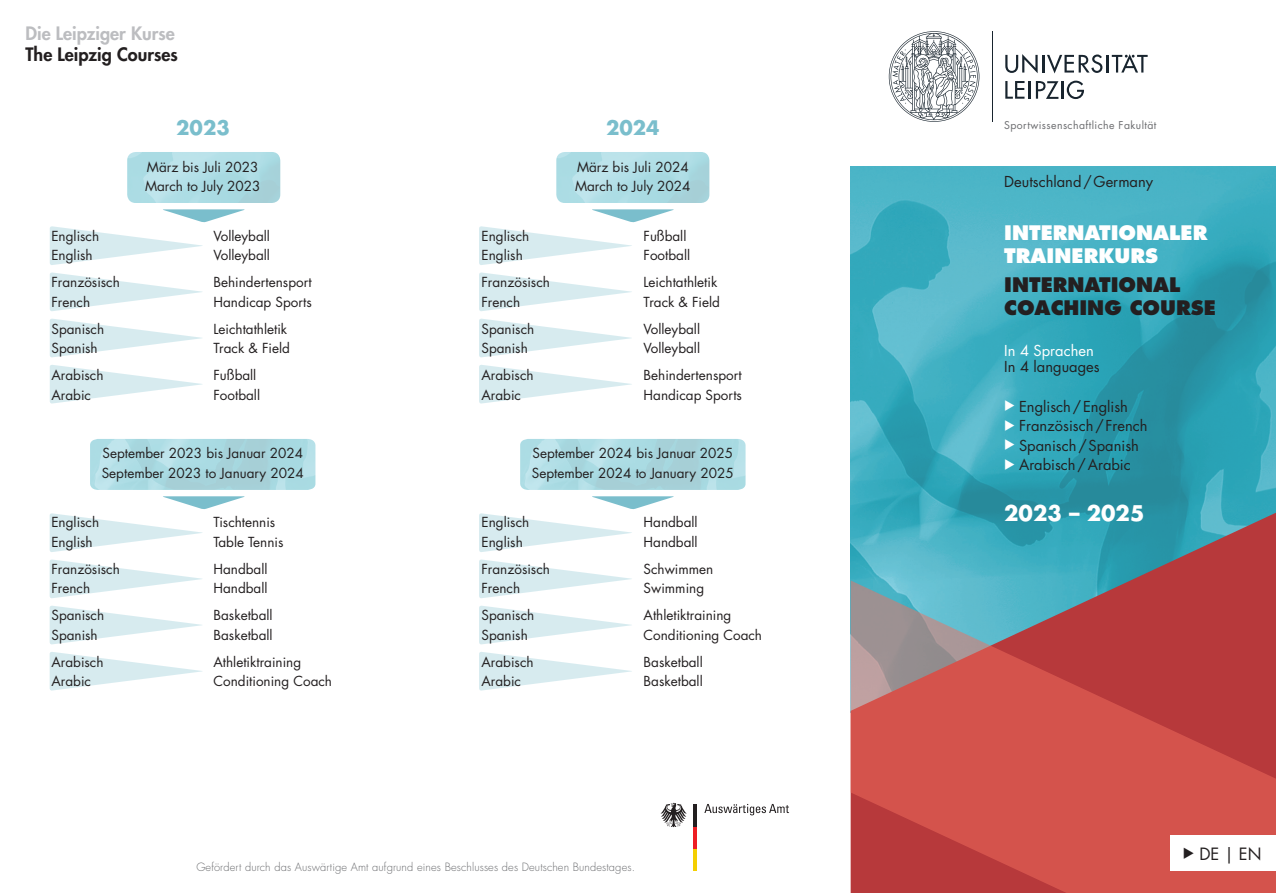
<style>
.page{position:relative;width:1276px;height:893px;background:#fff}
.page>*{position:absolute;margin:0;border:0;box-sizing:border-box;transform-origin:0 0}
.t1{font:700 21px "Futura Std";color:#fff}
.t2{font:800 19.5px/23.4px "Futura Std";color:#231f20}
.t3{font:800 19.5px/23.4px "Futura Std";color:#fff}
.t4{font:700 19.5px "Futura Std";color:#7abecc}
.t5{font:800 18px "Futura Std";color:#bcbdc0}
.t6{font:800 18px "Futura Std";color:#231f20}
.t7{font:16.5px "Futura Std";color:#231f20}
.t8{font:14.7px "Futura Std";color:#231f20}
.t9{font:14.7px "Futura Std";color:#fff}
.t10{font:13.5px/19.5px "Futura Std";color:#231f20}
.t11{font:300 11.1px "Futura Std";letter-spacing:.01em;color:#6c6d70}
.t12{font:10.5px "Futura Std";letter-spacing:.04em;color:#6c6d70}
.s1{color:#fff}
</style>
<div class="page">
<img style="left:850px;top:167px;width:426px;height:346px">
<svg style="left:889px;top:31px;width:90px;height:91px"></svg>
<svg style="left:1005px;top:54px;width:142px;height:19px"></svg>
<hr style="left:1028px;top:81px;width:3px;height:18px;background:#18242e">
<svg style="left:1005px;top:81px;width:19px;height:18px"></svg>
<svg style="left:1036px;top:81px;width:48px;height:18px"></svg>
<hr style="left:992px;top:31px;width:1px;height:91px;background:#18242e">
<img style="left:127px;top:152px;width:153px;height:51px">
<img style="left:90px;top:439px;width:225px;height:51px">
<svg style="left:50px;top:209px;width:195px;height:56px"></svg>
<svg style="left:50px;top:272px;width:152px;height:39px"></svg>
<svg style="left:50px;top:318px;width:152px;height:40px"></svg>
<svg style="left:50px;top:365px;width:152px;height:39px"></svg>
<img style="left:520px;top:439px;width:225px;height:51px">
<img style="left:556px;top:152px;width:153px;height:51px">
<svg style="left:479px;top:209px;width:195px;height:56px"></svg>
<svg style="left:479px;top:272px;width:153px;height:39px"></svg>
<svg style="left:479px;top:318px;width:152px;height:40px"></svg>
<svg style="left:479px;top:365px;width:153px;height:39px"></svg>
<svg style="left:479px;top:496px;width:195px;height:56px"></svg>
<svg style="left:50px;top:496px;width:195px;height:56px"></svg>
<svg style="left:479px;top:559px;width:153px;height:39px"></svg>
<svg style="left:50px;top:559px;width:152px;height:39px"></svg>
<svg style="left:479px;top:605px;width:153px;height:40px"></svg>
<svg style="left:50px;top:605px;width:152px;height:40px"></svg>
<svg style="left:479px;top:652px;width:153px;height:39px"></svg>
<svg style="left:50px;top:652px;width:152px;height:39px"></svg>
<svg style="left:660px;top:803px;width:26px;height:24px"></svg>
<hr style="left:693px;top:849px;width:4px;height:22px;background:#f4cf02">
<hr style="left:693px;top:826px;width:4px;height:23px;background:#ee1d23">
<hr style="left:693px;top:804px;width:4px;height:22px;background:#231f20">
<svg style="left:704px;top:804px;width:85px;height:11px"></svg>
<svg style="left:850px;top:513px;width:426px;height:67px;background:#5196a6"></svg>
<svg style="left:850px;top:580px;width:426px;height:313px;background:#bd5654"></svg>
<div style="left:1170px;top:835px;width:106px;height:36px;background:#fff"></div>
<h3 class="t5" style="left:26px;top:22px;width:151px">Die Leipziger Kurse</h3>
<h3 class="t6" style="left:26px;top:43px;width:154px">The Leipzig Courses</h3>
<h2 class="t4" style="left:176px;top:115px;width:55px">2023</h2>
<h2 class="t4" style="left:606px;top:115px;width:55px">2024</h2>
<p class="t10" style="left:145px;top:157px;width:117px">März bis Juli 2023<br>March to July 2023</p>
<p class="t10" style="left:51px;top:226px;width:49px">Englisch</p>
<p class="t10" style="left:213px;top:226px;width:58px">Volleyball</p>
<p class="t10" style="left:51px;top:246px;width:43px">English</p>
<p class="t10" style="left:213px;top:246px;width:58px">Volleyball</p>
<p class="t10" style="left:51px;top:273px;width:70px">Französisch</p>
<p class="t10" style="left:213px;top:273px;width:100px">Behindertensport</p>
<p class="t10" style="left:51px;top:292px;width:40px">French</p>
<p class="t10" style="left:213px;top:292px;width:100px">Handicap Sports</p>
<p class="t10" style="left:51px;top:319px;width:54px">Spanisch</p>
<p class="t10" style="left:213px;top:319px;width:75px">Leichtathletik</p>
<p class="t10" style="left:51px;top:339px;width:48px">Spanish</p>
<p class="t10" style="left:213px;top:339px;width:78px">Track &amp; Field</p>
<p class="t10" style="left:51px;top:366px;width:54px">Arabisch</p>
<p class="t10" style="left:213px;top:366px;width:44px">Fußball</p>
<p class="t10" style="left:51px;top:385px;width:41px">Arabic</p>
<p class="t10" style="left:213px;top:385px;width:48px">Football</p>
<p class="t10" style="left:102px;top:444px;width:203px">September 2023 bis Januar 2024<br>September 2023 to January 2024</p>
<p class="t10" style="left:51px;top:513px;width:49px">Englisch</p>
<p class="t10" style="left:213px;top:513px;width:63px">Tischtennis</p>
<p class="t10" style="left:51px;top:532px;width:43px">English</p>
<p class="t10" style="left:213px;top:532px;width:71px">Table Tennis</p>
<p class="t10" style="left:51px;top:559px;width:70px">Französisch</p>
<p class="t10" style="left:213px;top:559px;width:56px">Handball</p>
<p class="t10" style="left:51px;top:579px;width:40px">French</p>
<p class="t10" style="left:213px;top:579px;width:56px">Handball</p>
<p class="t10" style="left:51px;top:606px;width:54px">Spanisch</p>
<p class="t10" style="left:213px;top:606px;width:61px">Basketball</p>
<p class="t10" style="left:51px;top:625px;width:48px">Spanish</p>
<p class="t10" style="left:213px;top:625px;width:61px">Basketball</p>
<p class="t10" style="left:51px;top:652px;width:54px">Arabisch</p>
<p class="t10" style="left:213px;top:652px;width:89px">Athletiktraining</p>
<p class="t10" style="left:51px;top:672px;width:41px">Arabic</p>
<p class="t10" style="left:213px;top:672px;width:120px">Conditioning Coach</p>
<p class="t10" style="left:575px;top:157px;width:117px">März bis Juli 2024<br>March to July 2024</p>
<p class="t10" style="left:481px;top:226px;width:49px">Englisch</p>
<p class="t10" style="left:643px;top:226px;width:44px">Fußball</p>
<p class="t10" style="left:481px;top:246px;width:43px">English</p>
<p class="t10" style="left:643px;top:246px;width:48px">Football</p>
<p class="t10" style="left:481px;top:273px;width:70px">Französisch</p>
<p class="t10" style="left:643px;top:273px;width:75px">Leichtathletik</p>
<p class="t10" style="left:481px;top:292px;width:40px">French</p>
<p class="t10" style="left:643px;top:292px;width:78px">Track &amp; Field</p>
<p class="t10" style="left:481px;top:319px;width:54px">Spanisch</p>
<p class="t10" style="left:643px;top:319px;width:58px">Volleyball</p>
<p class="t10" style="left:481px;top:339px;width:48px">Spanish</p>
<p class="t10" style="left:643px;top:339px;width:58px">Volleyball</p>
<p class="t10" style="left:481px;top:366px;width:54px">Arabisch</p>
<p class="t10" style="left:643px;top:366px;width:100px">Behindertensport</p>
<p class="t10" style="left:481px;top:385px;width:41px">Arabic</p>
<p class="t10" style="left:643px;top:385px;width:100px">Handicap Sports</p>
<p class="t10" style="left:532px;top:444px;width:203px">September 2024 bis Januar 2025<br>September 2024 to January 2025</p>
<p class="t10" style="left:481px;top:513px;width:49px">Englisch</p>
<p class="t10" style="left:643px;top:513px;width:56px">Handball</p>
<p class="t10" style="left:481px;top:532px;width:43px">English</p>
<p class="t10" style="left:643px;top:532px;width:56px">Handball</p>
<p class="t10" style="left:481px;top:559px;width:70px">Französisch</p>
<p class="t10" style="left:643px;top:559px;width:71px">Schwimmen</p>
<p class="t10" style="left:481px;top:579px;width:40px">French</p>
<p class="t10" style="left:643px;top:579px;width:62px">Swimming</p>
<p class="t10" style="left:481px;top:606px;width:54px">Spanisch</p>
<p class="t10" style="left:643px;top:606px;width:89px">Athletiktraining</p>
<p class="t10" style="left:481px;top:625px;width:48px">Spanish</p>
<p class="t10" style="left:643px;top:625px;width:120px">Conditioning Coach</p>
<p class="t10" style="left:481px;top:652px;width:54px">Arabisch</p>
<p class="t10" style="left:643px;top:652px;width:61px">Basketball</p>
<p class="t10" style="left:481px;top:672px;width:41px">Arabic</p>
<p class="t10" style="left:643px;top:672px;width:61px">Basketball</p>
<p class="t11" style="left:196px;top:860px;width:440px">Gefördert durch das Auswärtige Amt aufgrund eines Beschlusses des Deutschen Bundestages.</p>
<p class="t12" style="left:1004px;top:119px;width:154px">Sportwissenschaftliche Fakultät</p>
<p class="t8" style="left:1004px;top:173px;width:150px">Deutschland/Germany</p>
<h2 class="t3" style="left:1004px;top:221px;width:204px">INTERNATIONALER<br>TRAINERKURS</h2>
<h2 class="t2" style="left:1004px;top:273px;width:213px">INTERNATIONAL<br>COACHING COURSE</h2>
<p class="t9" style="left:1004px;top:341px;width:91px">In 4 Sprachen</p>
<p class="t8" style="left:1004px;top:357px;width:97px">In 4 languages</p>
<p class="t8" style="left:1004px;top:397px;width:125px"><span class="s1">◆</span> Englisch/English</p>
<p class="t8" style="left:1004px;top:417px;width:145px"><span class="s1">◆</span> Französisch/French</p>
<p class="t8" style="left:1004px;top:436px;width:136px"><span class="s1">◆</span> Spanisch/Spanish</p>
<p class="t8" style="left:1004px;top:456px;width:128px"><span class="s1">◆</span> Arabisch/Arabic</p>
<h1 class="t1" style="left:1004px;top:500px;width:142px">2023 – 2025</h1>
<p class="t7" style="left:1183px;top:843px;width:80px">◆ DE | EN</p>
</div>
